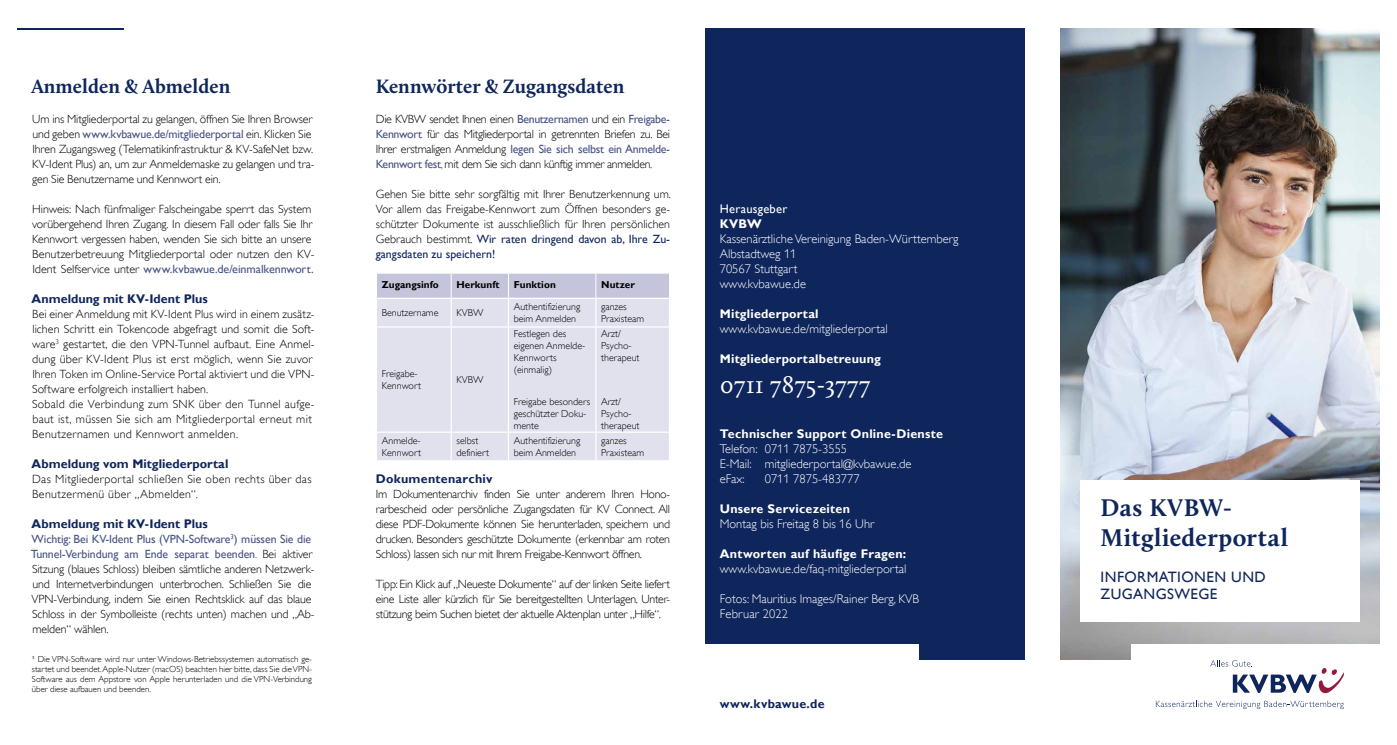
<style>
.page{position:relative;width:1397px;height:745px;background:#fff}
.page>*{position:absolute;margin:0;border:0;box-sizing:border-box;transform-origin:0 0}
.t1{font:700 25px/30px "Calluna";letter-spacing:.02em;color:#0f265c}
.t2{font:25px "Calluna";color:#fff}
.t3{font:700 20px "Calluna";color:#0f265c}
.t4{font:15px/17.5px "Gill Alt One";letter-spacing:.025em;color:#0f265c}
.t5{font:300 12.5px/15px "Gill Alt One";color:#fff}
.t6{font:700 12.5px "Gill Alt One";letter-spacing:.02em;color:#fff}
.t7{font:700 12.5px "Gill Alt One";letter-spacing:.005em;color:#0f265c}
.t8{font:12.5px "Gill Alt One";letter-spacing:.02em;color:#fff}
.t9{font:300 11.88px/15px "Gill Alt One";letter-spacing:-.005em;color:#000}
.t10{font:300 11.88px/15px "Gill Alt One";letter-spacing:.025em;color:#000}
.t11{font:300 10px/12px "Gill Alt One";color:#000}
.t12{font:700 10px "Gill Alt One";letter-spacing:.005em;color:#000}
.t13{font:300 8.75px/10px "Gill Alt One";color:#000;text-align:justify}
.s1{font-weight:400;color:#495485}
.s2{color:#495485}
.s3{font-weight:400;color:#0f265c}
</style>
<div class="page">
<div style="left:705px;top:28px;width:319px;height:631px;background:#0f265c"></div>
<div style="left:687px;top:643px;width:231px;height:17px;background:#fff"></div>
<hr style="left:18px;top:28px;width:106px;height:2px;background:#0f265c">
<img style="left:1060px;top:28px;width:318px;height:631px">
<div style="left:1130px;top:644px;width:248px;height:15px;background:#fff"></div>
<svg style="left:1210px;top:660px;width:133px;height:32px"></svg>
<svg style="left:1155px;top:700px;width:188px;height:8px"></svg>
<div style="left:1079px;top:479px;width:279px;height:142px;background:#fff"></div>
<div style="left:377px;top:327px;width:291px;height:133px;background:#e0e1ed"></div>
<hr style="left:450px;top:327px;width:2px;height:104px;background:#fff">
<hr style="left:507px;top:327px;width:2px;height:104px;background:#fff">
<hr style="left:595px;top:327px;width:1px;height:104px;background:#fff">
<hr style="left:377px;top:431px;width:74px;height:1px;background:#fff">
<hr style="left:451px;top:431px;width:57px;height:1px;background:#fff">
<hr style="left:450px;top:432px;width:2px;height:28px;background:#fff">
<hr style="left:508px;top:431px;width:88px;height:1px;background:#fff">
<hr style="left:507px;top:432px;width:2px;height:28px;background:#fff">
<hr style="left:596px;top:431px;width:74px;height:1px;background:#fff">
<svg style="left:595px;top:432px;width:1px;height:28px"></svg>
<svg style="left:377px;top:273px;width:292px;height:54px;background:#d5d6e6"></svg>
<hr style="left:668px;top:299px;width:2px;height:27px;background:#fff">
<h2 class="t3" style="left:31px;top:74px;width:201px">Anmelden &amp; Abmelden</h2>
<p class="t9" style="left:32px;top:111px;width:284px">Um ins Mitgliederportal zu gelangen, öffnen Sie Ihren Browser und geben <span class="s1">www.kvbawue.de/mitgliederportal</span> ein. Klicken Sie Ihren Zugangsweg (Telematikinfrastruktur &amp; KV-SafeNet bzw.<br>KV-Ident Plus) an, um zur Anmeldemaske zu gelangen und tra&shy;gen Sie Benutzername und Kennwort ein.</p>
<p class="t9" style="left:32px;top:201px;width:284px">Hinweis: Nach fünfmaliger Falscheingabe sperrt das System vorübergehend Ihren Zugang. In diesem Fall oder falls Sie Ihr Kennwort vergessen haben, wenden Sie sich bitte an unsere Benutzerbetreuung Mitgliederportal oder nutzen den KV-Ident Selfservice unter <span class="s1">www.kvbawue.de/einmalkennwort.</span></p>
<p class="t7" style="left:32px;top:291px;width:178px">Anmeldung mit KV-Ident Plus</p>
<p class="t9" style="left:32px;top:306px;width:284px">Bei einer Anmeldung mit KV-Ident Plus wird in einem zusätz&shy;lichen Schritt ein Tokencode abgefragt und somit die Soft&shy;ware<sup>3</sup> gestartet, die den VPN-Tunnel aufbaut. Eine Anmel&shy;dung über KV-Ident Plus ist erst möglich, wenn Sie zuvor Ihren Token im Online-Service Portal aktiviert und die VPN-Software erfolgreich installiert haben.<br>Sobald die Verbindung zum SNK über den Tunnel aufge&shy;baut ist, müssen Sie sich am Mitgliederportal erneut mit Benutzernamen und Kennwort anmelden.</p>
<p class="t7" style="left:32px;top:456px;width:198px">Abmeldung vom Mitgliederportal</p>
<p class="t10" style="left:32px;top:471px;width:281px">Das Mitgliederportal schließen Sie oben rechts über das<br>Benutzermenü über „Abmelden“.</p>
<p class="t7" style="left:32px;top:516px;width:178px">Abmeldung mit KV-Ident Plus</p>
<p class="t9" style="left:31px;top:531px;width:285px"><span class="s1">Wichtig: Bei KV-Ident Plus (VPN-Software</span><sup>3</sup><span class="s1">) müssen Sie die Tunnel-Verbindung am Ende separat beenden</span><span class="s2">.</span> Bei aktiver Sitzung (blaues Schloss) bleiben sämtliche anderen Netzwerk&shy;und Internetverbindungen unterbrochen. Schließen Sie die VPN-Verbindung, indem Sie einen Rechtsklick auf das blaue Schloss in der Symbolleiste (rechts unten) machen und „Ab&shy;melden“ wählen.</p>
<p class="t13" style="left:32px;top:654px;width:281px">³ Die VPN-Software wird nur unter Windows-Betriebssystemen automatisch ge&shy;startet und beendet. Apple-Nutzer (macOS) beachten hier bitte, dass Sie die VPN-Software aus dem Appstore von Apple herunterladen und die VPN-Verbindung über diese aufbauen und beenden.</p>
<h2 class="t3" style="left:376px;top:74px;width:250px">Kennwörter &amp; Zugangsdaten</h2>
<p class="t9" style="left:376px;top:111px;width:296px;text-align:justify">Die KVBW sendet Ihnen einen <span class="s1">Benutzernamen</span> und ein <span class="s1">Freigabe-Kennwort</span> für das Mitgliederportal in getrennten Briefen zu. Bei Ihrer erstmaligen Anmeldung <span class="s1">legen Sie sich selbst ein Anmelde-Kennwort fest</span><span class="s2">,</span> mit dem Sie sich dann künftig immer anmelden.</p>
<p class="t9" style="left:376px;top:186px;width:297px;text-align:justify">Gehen Sie bitte sehr sorgfältig mit Ihrer Benutzerkennung um.<br>Vor allem das Freigabe-Kennwort zum Öffnen besonders ge&shy;schützter Dokumente ist ausschließlich für Ihren persönlichen Gebrauch bestimmt. <span class="s3">Wir raten dringend davon ab, Ihre Zu&shy;gangsdaten zu speichern!</span></p>
<p class="t12" style="left:382px;top:278px;width:58px">Zugangsinfo</p>
<p class="t12" style="left:456px;top:278px;width:44px">Herkunft</p>
<p class="t12" style="left:513px;top:278px;width:44px">Funktion</p>
<p class="t12" style="left:601px;top:278px;width:35px">Nutzer</p>
<p class="t11" style="left:382px;top:306px;width:58px">Benutzername</p>
<p class="t11" style="left:456px;top:306px;width:28px">KVBW</p>
<p class="t11" style="left:513px;top:300px;width:68px">Authentifizierung beim Anmelden</p>
<p class="t11" style="left:601px;top:300px;width:44px">ganzes<br>Praxisteam</p>
<p class="t11" style="left:382px;top:367px;width:41px">Freigabe-<br>Kennwort</p>
<p class="t11" style="left:456px;top:373px;width:28px">KVBW</p>
<p class="t11" style="left:513px;top:328px;width:73px">Festlegen des eigenen Anmelde-<br>Kennworts (einmalig)</p>
<p class="t11" style="left:513px;top:395px;width:78px">Freigabe besonders geschützter Doku&shy;mente</p>
<p class="t11" style="left:601px;top:328px;width:40px">Arzt/<br>Psycho&shy;therapeut</p>
<p class="t11" style="left:601px;top:395px;width:40px">Arzt/<br>Psycho&shy;therapeut</p>
<p class="t11" style="left:382px;top:434px;width:41px">Anmelde-<br>Kennwort</p>
<p class="t11" style="left:456px;top:434px;width:34px">selbst definiert</p>
<p class="t11" style="left:513px;top:434px;width:68px">Authentifizierung beim Anmelden</p>
<p class="t11" style="left:601px;top:434px;width:44px">ganzes<br>Praxisteam</p>
<p class="t7" style="left:376px;top:471px;width:118px">Dokumentenarchiv</p>
<p class="t9" style="left:376px;top:486px;width:296px;text-align:justify">Im Dokumentenarchiv finden Sie unter anderem Ihren Hono&shy;rarbescheid oder persönliche Zugangsdaten für KV Connect. All diese PDF-Dokumente können Sie herunterladen, speichern und drucken. Besonders geschützte Dokumente (erkennbar am roten Schloss) lassen sich nur mit Ihrem Freigabe-Kennwort öffnen.</p>
<p class="t9" style="left:376px;top:576px;width:296px;text-align:justify">Tipp: Ein Klick auf „Neueste Dokumente“ auf der linken Seite liefert eine Liste aller kürzlich für Sie bereitgestellten Unterlagen. Unter&shy;stützung beim Suchen bietet der aktuelle Aktenplan unter „Hilfe“.</p>
<p class="t8" style="left:719px;top:201px;width:69px">Herausgeber</p>
<p class="t6" style="left:719px;top:216px;width:43px">KVBW</p>
<p class="t5" style="left:719px;top:231px;width:240px">Kassenärztliche Vereinigung Baden-Württemberg<br>Albstadtweg 11<br>70567 Stuttgart<br>www.kvbawue.de</p>
<p class="t6" style="left:719px;top:306px;width:100px">Mitgliederportal</p>
<p class="t5" style="left:719px;top:321px;width:170px">www.kvbawue.de/mitgliederportal</p>
<p class="t6" style="left:719px;top:351px;width:162px">Mitgliederportalbetreuung</p>
<h1 class="t2" style="left:719px;top:369px;width:152px">0711 7875-3777</h1>
<p class="t6" style="left:719px;top:426px;width:225px">Technischer Support Online-Dienste</p>
<p class="t5" style="left:719px;top:441px;width:193px">Telefon: 0711 7875-3555<br>E-Mail: mitgliederportal@kvbawue.de eFax:</p>
<p class="t5" style="left:764px;top:471px;width:96px">0711 7875-483777</p>
<p class="t6" style="left:719px;top:501px;width:132px">Unsere Servicezeiten</p>
<p class="t5" style="left:719px;top:516px;width:156px">Montag bis Freitag 8 bis 16 Uhr</p>
<p class="t6" style="left:719px;top:546px;width:188px">Antworten auf häufige Fragen:</p>
<p class="t5" style="left:719px;top:561px;width:188px">www.kvbawue.de/faq-mitgliederportal</p>
<p class="t5" style="left:719px;top:591px;width:201px">Fotos: Mauritius Images/Rainer Berg, KVB<br>Februar 2022</p>
<p class="t7" style="left:719px;top:696px;width:106px">www.kvbawue.de</p>
<h1 class="t1" style="left:1100px;top:492px;width:189px">Das KVBW-<br>Mitgliederportal</h1>
<p class="t4" style="left:1100px;top:567px;width:167px">INFORMATIONEN UND<br>ZUGANGSWEGE</p>
</div>
